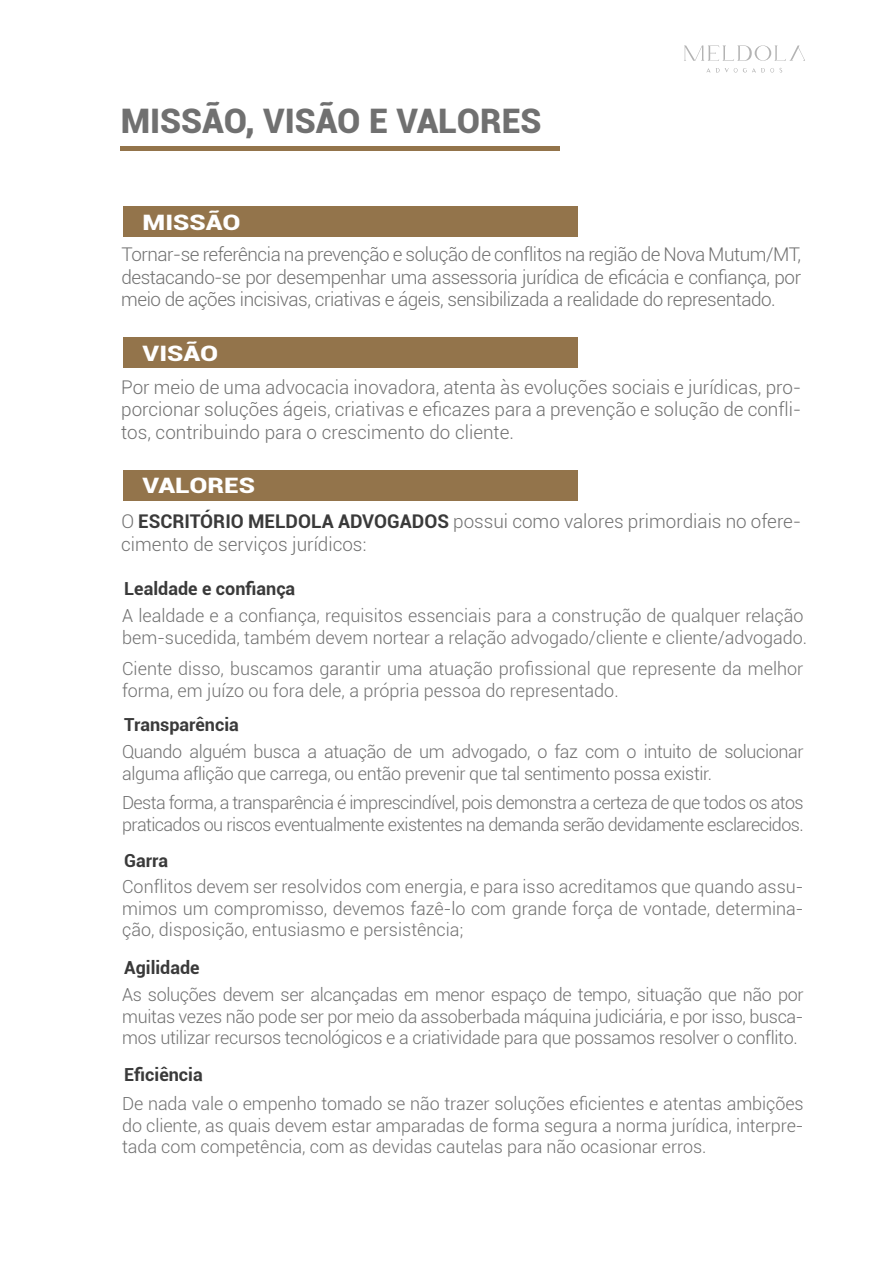
<style>
.page{position:relative;width:893px;height:1263px;background:#fff}
.page>*{position:absolute;margin:0;border:0;box-sizing:border-box;transform-origin:0 0}
.t1{font:900 33.75px "Roboto";color:#707070}
.t2{font:900 21.3px "Roboto";color:#fff;scale:1.23 1}
.t3{font:300 18.9px/22.6px "Roboto";color:#707070;text-align:justify}
.t4{font:300 18px/21.6px "Roboto";letter-spacing:-.01em;color:#707070}
.t5{font:300 18px/21.6px "Roboto";letter-spacing:-.035em;color:#707070}
.t6{font:700 18px "Roboto";color:#3a3a3a}
.s1{font-weight:700;color:#3a3a3a}
</style>
<div class="page">
<svg style="left:684px;top:45px;width:121px;height:16px"></svg>
<svg style="left:706px;top:68px;width:76px;height:5px"></svg>
<hr style="left:121px;top:147px;width:439px;height:4px;background:#93744b">
<div style="left:123px;top:206px;width:455px;height:31px;background:#93744b"></div>
<div style="left:123px;top:337px;width:455px;height:31px;background:#93744b"></div>
<div style="left:123px;top:470px;width:455px;height:31px;background:#93744b"></div>
<h1 class="t1" style="left:121px;top:97px;width:422px">MISSÃO, VISÃO E VALORES</h1>
<p class="t2" style="left:143px;top:208px;width:81px">MISSÃO</p>
<p class="t3" style="left:121px;top:242px;width:681px">Tornar-se referência na prevenção e solução de conflitos na região de Nova Mutum/MT, destacando-se por desempenhar uma assessoria jurídica de eficácia e confiança, por meio de ações incisivas, criativas e ágeis, sensibilizada a realidade do representado.</p>
<p class="t2" style="left:143px;top:338px;width:63px">VISÃO</p>
<p class="t3" style="left:121px;top:375px;width:681px">Por meio de uma advocacia inovadora, atenta às evoluções sociais e jurídicas, pro&shy;porcionar soluções ágeis, criativas e eficazes para a prevenção e solução de confli&shy;tos, contribuindo para o crescimento do cliente.</p>
<p class="t2" style="left:143px;top:470px;width:93px">VALORES</p>
<p class="t3" style="left:121px;top:510px;width:681px">O <span class="s1">ESCRITÓRIO MELDOLA ADVOGADOS</span> possui como valores primordiais no ofere&shy;cimento de serviços jurídicos:</p>
<p class="t6" style="left:124px;top:576px;width:172px">Lealdade e confiança</p>
<p class="t4" style="left:122px;top:604px;width:687px">A lealdade e a confiança, requisitos essenciais para a construção de qualquer relação bem-sucedida, também devem nortear a relação advogado/cliente e cliente/advogado.</p>
<p class="t4" style="left:122px;top:657px;width:683px">Ciente disso, buscamos garantir uma atuação profissional que represente da melhor forma, em juízo ou fora dele, a própria pessoa do representado.</p>
<p class="t6" style="left:124px;top:711px;width:116px">Transparência</p>
<p class="t4" style="left:122px;top:740px;width:683px">Quando alguém busca a atuação de um advogado, o faz com o intuito de solucionar alguma aflição que carrega, ou então prevenir que tal sentimento possa existir.</p>
<p class="t5" style="left:122px;top:792px;width:683px">Desta forma, a transparência é imprescindível, pois demonstra a certeza de que todos os atos praticados ou riscos eventualmente existentes na demanda serão devidamente esclarecidos.</p>
<p class="t6" style="left:124px;top:848px;width:45px">Garra</p>
<p class="t4" style="left:122px;top:875px;width:683px;text-align:justify">Conflitos devem ser resolvidos com energia, e para isso acreditamos que quando assu&shy;mimos um compromisso, devemos fazê-lo com grande força de vontade, determina&shy;ção, disposição, entusiasmo e persistência;</p>
<p class="t6" style="left:124px;top:954px;width:77px">Agilidade</p>
<p class="t4" style="left:122px;top:983px;width:683px;text-align:justify">As soluções devem ser alcançadas em menor espaço de tempo, situação que não por muitas vezes não pode ser por meio da assoberbada máquina judiciária, e por isso, busca&shy;mos utilizar recursos tecnológicos e a criatividade para que possamos resolver o conflito.</p>
<p class="t6" style="left:124px;top:1061px;width:80px">Eficiência</p>
<p class="t4" style="left:122px;top:1092px;width:683px;text-align:justify">De nada vale o empenho tomado se não trazer soluções eficientes e atentas ambições do cliente, as quais devem estar amparadas de forma segura a norma jurídica, interpre&shy;tada com competência, com as devidas cautelas para não ocasionar erros.</p>
</div>
